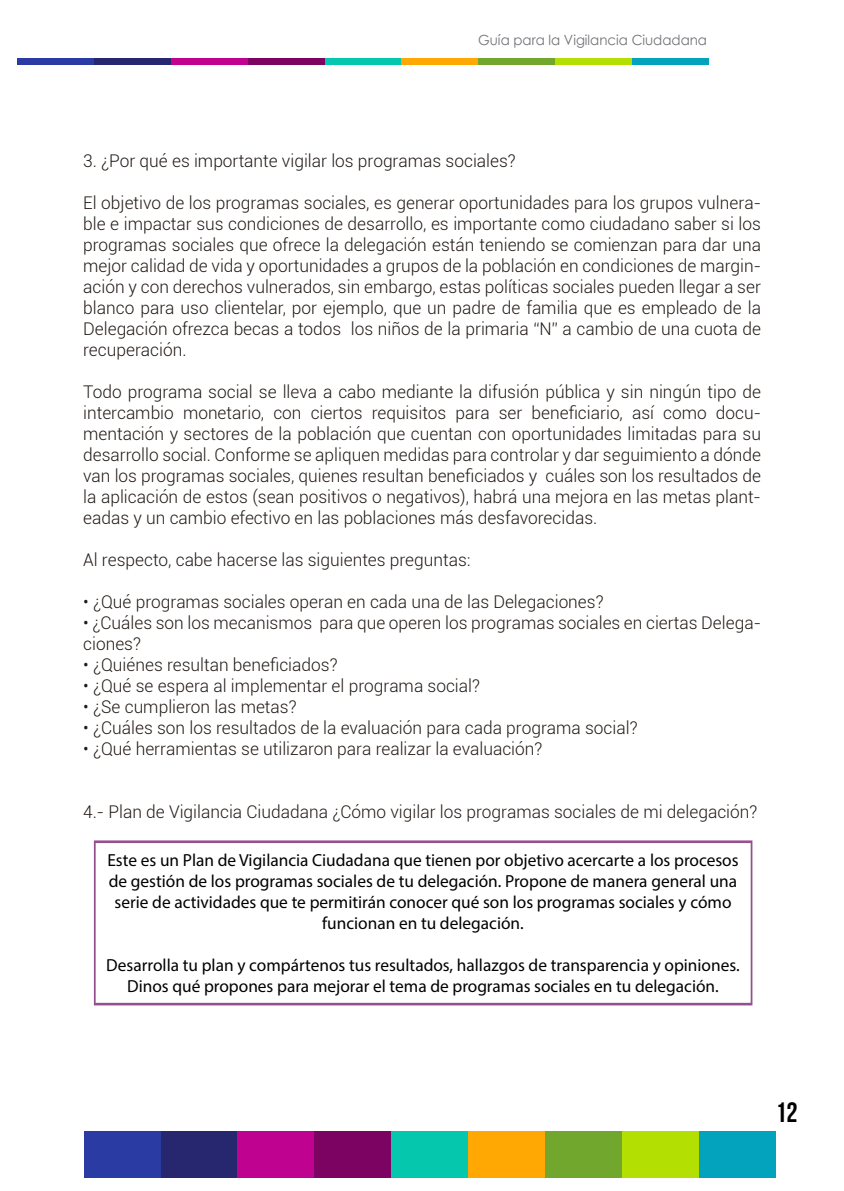
<style>
.page{position:relative;width:844px;height:1191px;background:#fff}
.page>*{position:absolute;margin:0;border:0;box-sizing:border-box;transform-origin:0 0}
.t1{font:28px "Bebas Neue";color:#000}
.t2{font:300 17.5px/21px "Roboto";color:#211915;text-align:justify}
.t3{font:17.5px/21px "Myriad Pro";color:#000;text-align:center}
.t4{font:14px "Century Gothic";color:#727176;scale:.95 1}
</style>
<div class="page">
<div style="left:84px;top:1131px;width:77px;height:46px;background:#2a3ca4"></div>
<div style="left:161px;top:1131px;width:76px;height:46px;background:#27276f"></div>
<div style="left:237px;top:1131px;width:77px;height:46px;background:#bf0390"></div>
<div style="left:314px;top:1131px;width:77px;height:46px;background:#7d0363"></div>
<div style="left:391px;top:1131px;width:77px;height:46px;background:#04c7ae"></div>
<div style="left:698px;top:1131px;width:77px;height:46px;background:#03a2bd"></div>
<div style="left:621px;top:1131px;width:77px;height:46px;background:#b3df03"></div>
<div style="left:544px;top:1131px;width:77px;height:46px;background:#71a72c"></div>
<div style="left:468px;top:1131px;width:76px;height:46px;background:#ffa703"></div>
<div style="left:17px;top:58px;width:77px;height:7px;background:#2a3ca4"></div>
<div style="left:94px;top:58px;width:77px;height:7px;background:#27276f"></div>
<div style="left:171px;top:58px;width:77px;height:7px;background:#bf0390"></div>
<div style="left:248px;top:58px;width:76px;height:7px;background:#7d0363"></div>
<div style="left:324px;top:58px;width:77px;height:7px;background:#04c7ae"></div>
<div style="left:631px;top:58px;width:77px;height:7px;background:#03a2bd"></div>
<div style="left:555px;top:58px;width:76px;height:7px;background:#b3df03"></div>
<div style="left:478px;top:58px;width:77px;height:7px;background:#71a72c"></div>
<div style="left:401px;top:58px;width:77px;height:7px;background:#ffa703"></div>
<svg style="left:94px;top:840px;width:658px;height:165px"></svg>
<p class="t4" style="left:478px;top:31px;width:242px">Guía para la Vigilancia Ciudadana</p>
<p class="t2" style="left:83px;top:149px;width:434px">3. ¿Por qué es importante vigilar los programas sociales?</p>
<p class="t2" style="left:83px;top:191px;width:679px">El objetivo de los programas sociales, es generar oportunidades para los grupos vulnera&shy;ble e impactar sus condiciones de desarrollo, es importante como ciudadano saber si los programas sociales que ofrece la delegación están teniendo se comienzan para dar una mejor calidad de vida y oportunidades a grupos de la población en condiciones de margin&shy;ación y con derechos vulnerados, sin embargo, estas políticas sociales pueden llegar a ser blanco para uso clientelar, por ejemplo, que un padre de familia que es empleado de la Delegación ofrezca becas a todos los niños de la primaria “N” a cambio de una cuota de recuperación.</p>
<p class="t2" style="left:83px;top:380px;width:679px">Todo programa social se lleva a cabo mediante la difusión pública y sin ningún tipo de intercambio monetario, con ciertos requisitos para ser beneficiario, así como docu&shy;mentación y sectores de la población que cuentan con oportunidades limitadas para su desarrollo social. Conforme se apliquen medidas para controlar y dar seguimiento a dónde van los programas sociales, quienes resultan beneficiados y cuáles son los resultados de la aplicación de estos (sean positivos o negativos), habrá una mejora en las metas plant&shy;eadas y un cambio efectivo en las poblaciones más desfavorecidas.</p>
<p class="t2" style="left:83px;top:548px;width:389px">Al respecto, cabe hacerse las siguientes preguntas:</p>
<p class="t2" style="left:83px;top:590px;width:521px">• ¿Qué programas sociales operan en cada una de las Delegaciones?</p>
<p class="t2" style="left:83px;top:611px;width:679px">• ¿Cuáles son los mecanismos para que operen los programas sociales en ciertas Delega&shy;ciones?</p>
<p class="t2" style="left:83px;top:653px;width:256px">• ¿Quiénes resultan beneficiados?</p>
<p class="t2" style="left:83px;top:674px;width:398px">• ¿Qué se espera al implementar el programa social?</p>
<p class="t2" style="left:83px;top:695px;width:215px">• ¿Se cumplieron las metas?</p>
<p class="t2" style="left:83px;top:716px;width:555px">• ¿Cuáles son los resultados de la evaluación para cada programa social?</p>
<p class="t2" style="left:83px;top:737px;width:460px">• ¿Qué herramientas se utilizaron para realizar la evaluación?</p>
<p class="t2" style="left:83px;top:800px;width:675px">4.- Plan de Vigilancia Ciudadana ¿Cómo vigilar los programas sociales de mi delegación?</p>
<p class="t3" style="left:107px;top:849px;width:632px">Este es un Plan de Vigilancia Ciudadana que tienen por objetivo acercarte a los procesos de gestión de los programas sociales de tu delegación. Propone de manera general una serie de actividades que te permitirán conocer qué son los programas sociales y cómo funcionan en tu delegación.</p>
<p class="t3" style="left:106px;top:954px;width:634px">Desarrolla tu plan y compártenos tus resultados, hallazgos de transparencia y opiniones.<br>Dinos qué propones para mejorar el tema de programas sociales en tu delegación.</p>
<h1 class="t1" style="left:775px;top:1097px;width:24px">12</h1>
</div>
